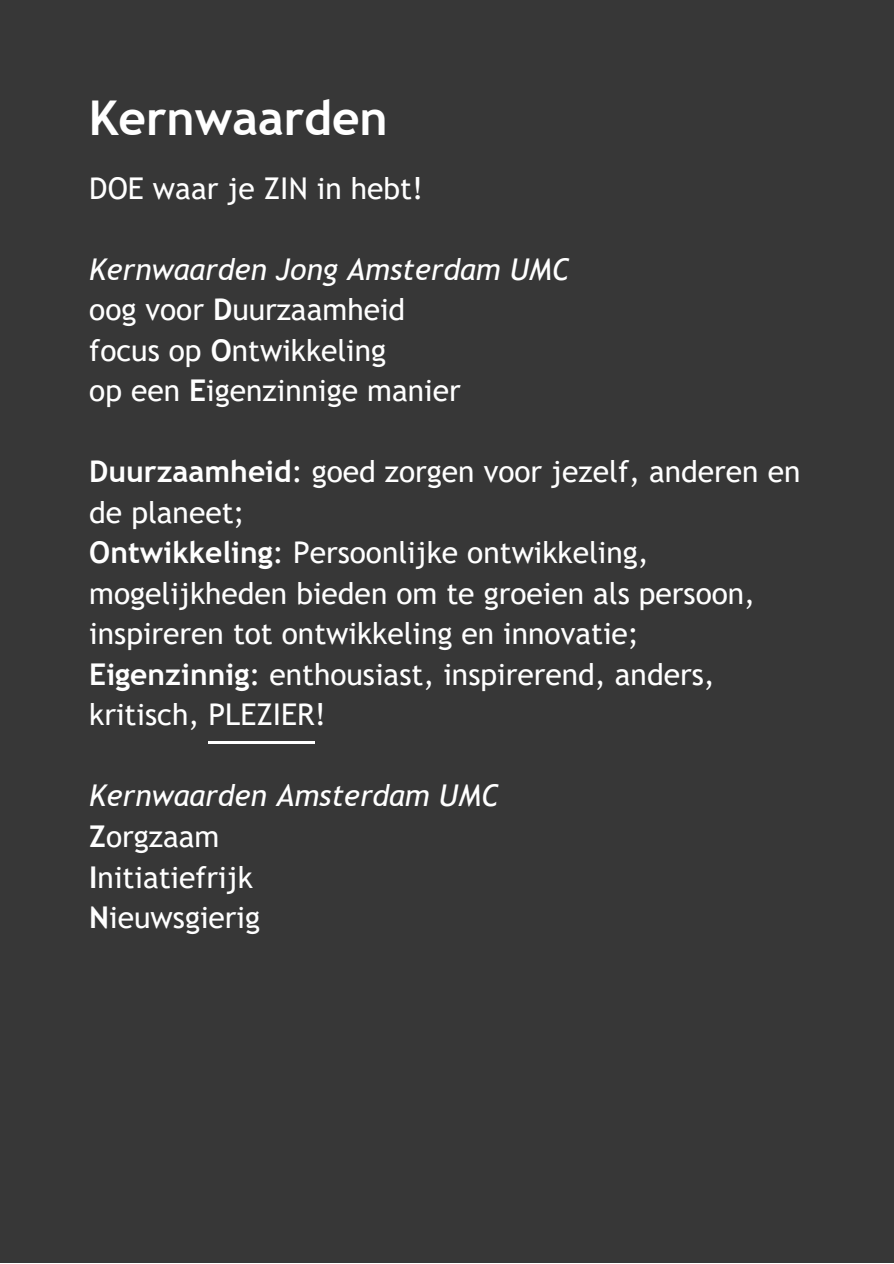
<style>
.page{position:relative;width:894px;height:1264px;background:#fff}
.page>*{position:absolute;margin:0;border:0;box-sizing:border-box;transform-origin:0 0}
.t1{font:700 48px "Trebuchet MS";color:#fff}
.t2{font:30px/40.5px "Trebuchet MS";color:#fff}
.t3{font:italic 30px "Trebuchet MS";color:#fff}
.s1{font-weight:700}
</style>
<div class="page">
<div style="left:0;top:0;width:892px;height:1262px;background:#373737"></div>
<hr style="left:208px;top:741px;width:107px;height:3px;background:#fff">
<p class="t1" style="left:89px;top:90px;width:300px">Kernwaarden</p>
<h1 class="t2" style="left:89px;top:168px;width:335px">DOE waar je ZIN in hebt!</h1>
<p class="t3" style="left:89px;top:251px;width:482px">Kernwaarden Jong Amsterdam UMC</p>
<p class="t2" style="left:89px;top:289px;width:317px">oog voor <span class="s1">D</span>uurzaamheid</p>
<p class="t2" style="left:89px;top:330px;width:298px">focus op <span class="s1">O</span>ntwikkeling</p>
<p class="t2" style="left:89px;top:370px;width:373px">op een <span class="s1">E</span>igenzinnige manier</p>
<p class="t2" style="left:89px;top:451px;width:712px"><span class="s1">Duurzaamheid</span>: goed zorgen voor jezelf, anderen en de planeet;</p>
<p class="t2" style="left:89px;top:532px;width:667px"><span class="s1">Ontwikkeling</span>: Persoonlijke ontwikkeling, mogelijkheden bieden om te groeien als persoon, inspireren tot ontwikkeling en innovatie;</p>
<p class="t2" style="left:89px;top:654px;width:627px"><span class="s1">Eigenzinnig</span>: enthousiast, inspirerend, anders, kritisch, PLEZIER!</p>
<p class="t3" style="left:89px;top:778px;width:411px">Kernwaarden Amsterdam UMC</p>
<p class="t2" style="left:89px;top:816px;width:132px"><span class="s1">Z</span>orgzaam</p>
<p class="t2" style="left:89px;top:856px;width:165px"><span class="s1">I</span>nitiatiefrijk</p>
<p class="t2" style="left:89px;top:897px;width:172px"><span class="s1">N</span>ieuwsgierig</p>
</div>
